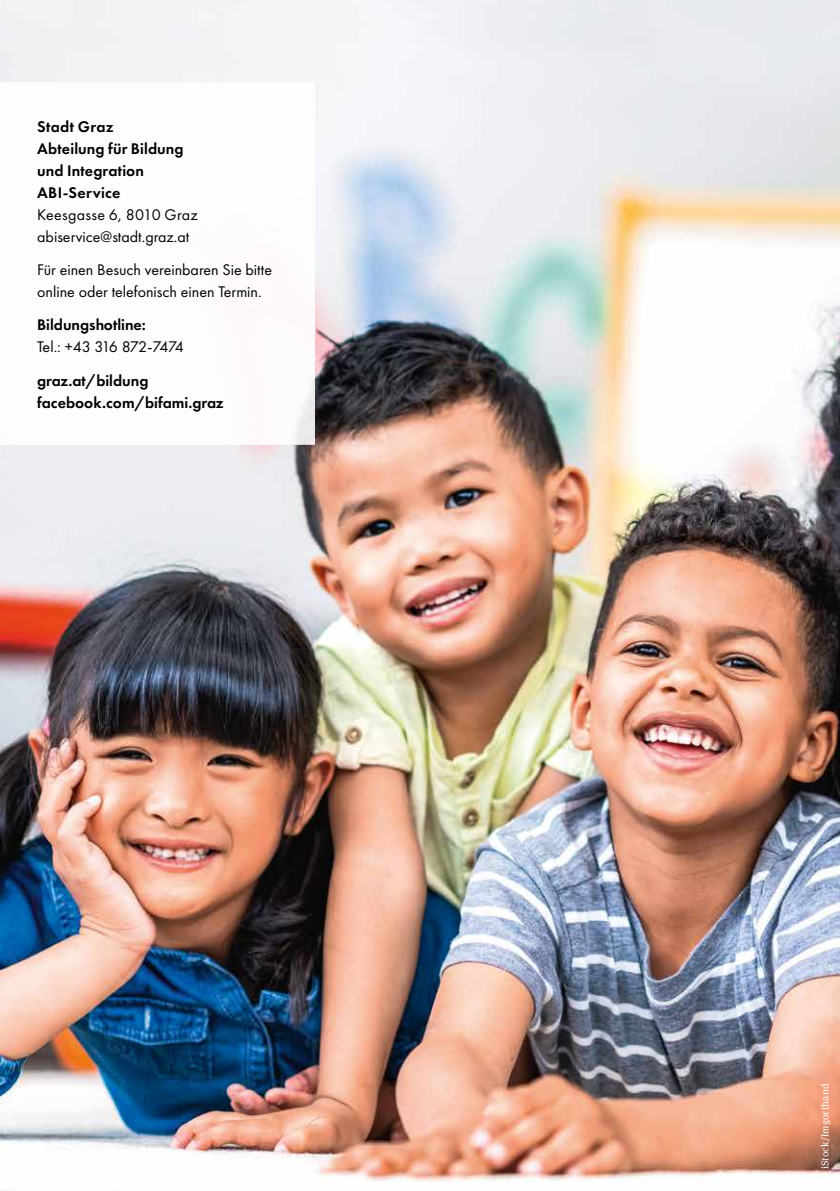
<style>
.page{position:relative;width:840px;height:1191px;background:#fff}
.page>*{position:absolute;margin:0;border:0;box-sizing:border-box;transform-origin:0 0}
.t1{font:16px/22px "Futura PT";color:#000}
.t2{font:600 16px/22px "Futura PT";letter-spacing:.005em;color:#000}
.t3{font:16px "Futura PT";letter-spacing:-.065em;color:#000}
.t4{font:10px "Meta Serif Pro";letter-spacing:.02em;color:#fff}
</style>
<div class="page">
<img style="left:0;top:0;width:839px;height:1191px">
<svg style="left:0;top:82px;width:315px;height:363px"></svg>
<p class="t2" style="left:37px;top:115px;width:148px">Stadt Graz<br>Abteilung für Bildung und Integration<br>ABI-Service</p>
<p class="t1" style="left:37px;top:203px;width:162px">Keesgasse 6, 8010 Graz abiservice@stadt.graz.at</p>
<p class="t1" style="left:37px;top:258px;width:236px">Für einen Besuch vereinbaren Sie bitte online oder telefonisch einen Termin.</p>
<p class="t2" style="left:37px;top:314px;width:110px">Bildungshotline:</p>
<p class="t3" style="left:37px;top:337px;width:148px">Tel.: +43 316 872-7474</p>
<p class="t2" style="left:37px;top:369px;width:188px">graz.at/bildung facebook.com/bifami.graz</p>
<p class="t4" style="left:817px;top:1179px;width:97px;rotate:-90deg">© iStock/Imgorthand</p>
</div>
